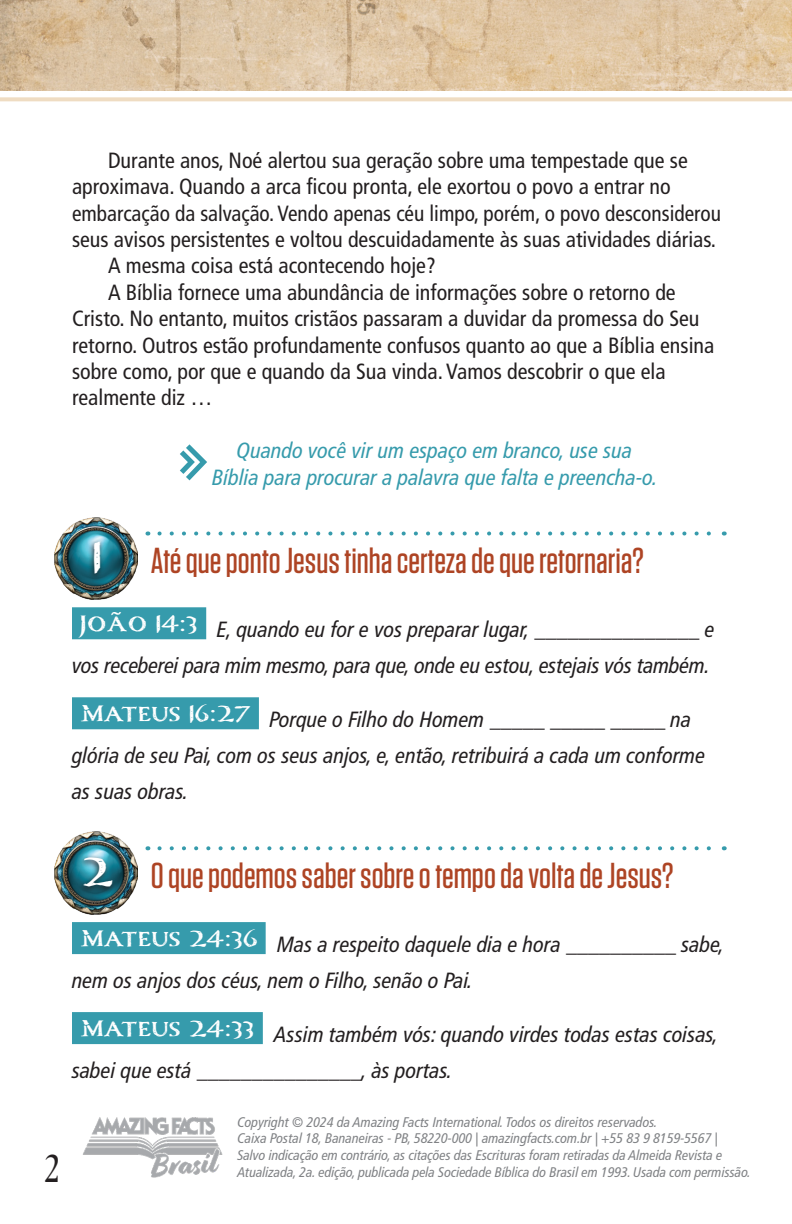
<style>
.page{position:relative;width:792px;height:1224px;background:#fff}
.page>*{position:absolute;margin:0;border:0;box-sizing:border-box;transform-origin:0 0}
.Compass_Numbers{font:700 50px "Carta Marina";color:#fff}
.t1{font:40px "Desire Pro";color:#231f20}
.Questions_1{font:500 36px "Tungsten";color:#ae4424}
.Main_Copy{font:condensed 22px/26.4px "Frutiger LT Pro";color:#231f20}
.Scripture_with_blanks{font:italic condensed 22px/36px "Frutiger LT Pro";color:#231f20}
.Instructions{font:italic condensed 22px/26.4px "Frutiger LT Pro";color:#369bac;text-align:center}
.t2{font:italic condensed 14px/16.8px "Frutiger LT Pro";letter-spacing:-.005em;color:#808285}
</style>
<div class="page">
<img style="left:0;top:0;width:792px;height:91px">
<svg style="left:0;top:97px;width:792px;height:4px;background:#f0dfc7"></svg>
<div style="left:72px;top:607px;width:134px;height:32px;background:#369bac"></div>
<div style="left:72px;top:697px;width:187px;height:32px;background:#369bac"></div>
<div style="left:72px;top:922px;width:194px;height:32px;background:#369bac"></div>
<div style="left:72px;top:1012px;width:191px;height:32px;background:#369bac"></div>
<img style="left:54px;top:517px;width:83px;height:82px">
<div style="left:87px;top:538px;width:19px;height:44px;background:#231f20;opacity:.75"></div>
<img style="left:54px;top:832px;width:83px;height:82px">
<div style="left:77px;top:854px;width:40px;height:40px;background:#231f20;opacity:.75"></div>
<svg style="left:180px;top:444px;width:27px;height:36px"></svg>
<svg style="left:159px;top:532px;width:552px;height:4px"></svg>
<svg style="left:159px;top:846px;width:552px;height:4px"></svg>
<img style="left:82px;top:1117px;width:141px;height:61px">
<p class="Main_Copy" style="left:72px;top:147px;width:651px;text-indent:36px">Durante anos, Noé alertou sua geração sobre uma tempestade que se aproximava. Quando a arca ficou pronta, ele exortou o povo a entrar no embarcação da salvação. Vendo apenas céu limpo, porém, o povo desconsiderou seus avisos persistentes e voltou descuidadamente às suas atividades diárias.</p>
<p class="Main_Copy" style="left:108px;top:253px;width:329px">A mesma coisa está acontecendo hoje?</p>
<p class="Main_Copy" style="left:72px;top:279px;width:644px;text-indent:36px">A Bíblia fornece uma abundância de informações sobre o retorno de Cristo. No entanto, muitos cristãos passaram a duvidar da promessa do Seu retorno. Outros estão profundamente confusos quanto ao que a Bíblia ensina sobre como, por que e quando da Sua vinda. Vamos descobrir o que ela realmente diz …</p>
<p class="Instructions" style="left:212px;top:437px;width:447px">Quando você vir um espaço em branco, use sua<br>Bíblia para procurar a palavra que falta e preencha-o.</p>
<p class="Compass_Numbers" style="left:93px;top:527px;width:12px">1</p>
<p class="Questions_1" style="left:151px;top:542px;width:495px">Até que ponto Jesus tinha certeza de que retornaria?</p>
<p class="Scripture_with_blanks" style="left:72px;top:612px;width:644px;text-align:center"><sup>João</sup> <sup>14:3</sup> E, quando eu for e vos preparar lugar, _______________ e vos receberei para mim mesmo, para que, onde eu estou, estejais vós também.</p>
<p class="Scripture_with_blanks" style="left:72px;top:702px;width:635px;text-indent:8px"><sup>Mateus</sup> <sup>16:27</sup> Porque o Filho do Homem _____ _____ _____ na glória de seu Pai, com os seus anjos, e, então, retribuirá a cada um conforme as suas obras.</p>
<h2 class="t1" style="left:45px;top:1145px;width:15px">2</h2>
<p class="Compass_Numbers" style="left:82px;top:841px;width:33px">2</p>
<p class="Questions_1" style="left:151px;top:857px;width:524px">O que podemos saber sobre o tempo da volta de Jesus?</p>
<p class="Scripture_with_blanks" style="left:72px;top:927px;width:654px;text-indent:8px"><sup>Mateus</sup> <sup>24:36</sup> Mas a respeito daquele dia e hora __________ sabe, nem os anjos dos céus, nem o Filho, senão o Pai.</p>
<p class="Scripture_with_blanks" style="left:72px;top:1017px;width:648px;text-indent:8px"><sup>Mateus</sup> <sup>24:33</sup> Assim também vós: quando virdes todas estas coisas, sabei que está _______________, às portas.</p>
<p class="t2" style="left:237px;top:1113px;width:515px">Copyright © 2024 da Amazing Facts International. Todos os direitos reservados.<br>Caixa Postal 18, Bananeiras - PB, 58220-000 | amazingfacts.com.br | +55 83 9 8159-5567 |<br>Salvo indicação em contrário, as citações das Escrituras foram retiradas da Almeida Revista e Atualizada, 2a. edição, publicada pela Sociedade Bíblica do Brasil em 1993. Usada com permissão.</p>
</div>
